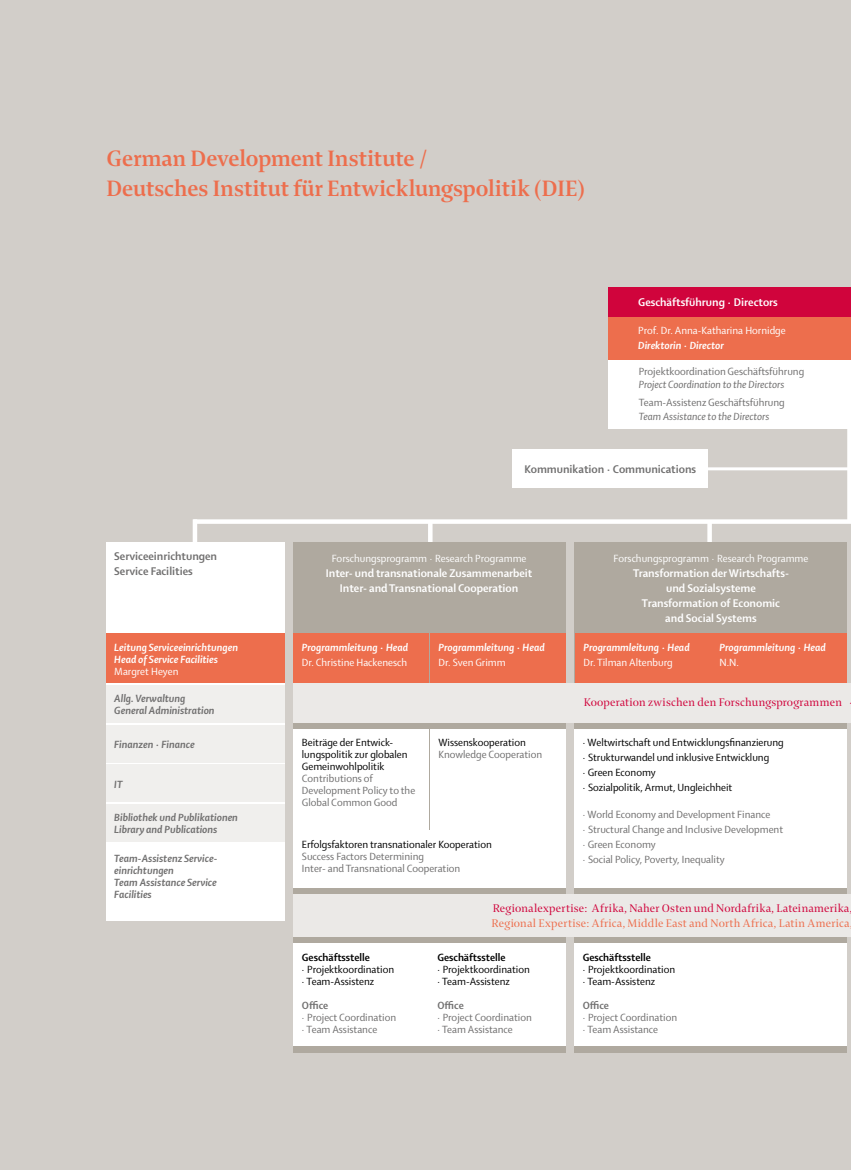
<style>
.page{position:relative;width:851px;height:1170px;background:#fff}
.page>*{position:absolute;margin:0;border:0;box-sizing:border-box;transform-origin:0 0}
.t1{font:700 24px/29.7px "Enigma Display";color:#ed6e4d}
.t2{font:700 12px/15px "Shaker 2";color:#fff;text-align:center}
.t3{font:12px "Enigma Display";letter-spacing:.02em;color:#d0043c}
.t4{font:700 12px/15px "Shaker 2";color:#706f6f}
.t5{font:12px "Enigma Display";letter-spacing:.02em;color:#ed6e4d}
.t6{font:11.25px/12px "Shaker 2";color:#706f6f}
.t7{font:11.25px/12px "Shaker 2";color:#000}
.t8{font:11.25px "Shaker 2";color:#fff}
.t9{font:italic 700 11.25px/12px "Shaker 2";color:#706f6f}
.t10{font:italic 700 11.25px/12px "Shaker 2";color:#fff}
.t11{font:italic 11.25px "Shaker 2";color:#706f6f}
.t12{font:700 11.25px "Shaker 2";color:#000}
.t13{font:700 11.25px "Shaker 2";color:#706f6f}
</style>
<div class="page">
<div style="left:0;top:0;width:850px;height:1169px;background:#d2cec9"></div>
<hr style="left:701px;top:467px;width:149px;height:3px;background:#fff">
<div style="left:512px;top:449px;width:196px;height:39px;background:#fff"></div>
<hr style="left:428px;top:521px;width:4px;height:21px;background:#fff">
<svg style="left:707px;top:524px;width:4px;height:18px"></svg>
<hr style="left:193px;top:519px;width:4px;height:23px;background:#fff">
<div style="left:193px;top:519px;width:657px;height:5px;background:#fff"></div>
<div style="left:574px;top:542px;width:272px;height:510px;background:#afa99f"></div>
<div style="left:293px;top:542px;width:272px;height:510px;background:#afa99f"></div>
<div style="left:293px;top:633px;width:136px;height:50px;background:#ed6e4d"></div>
<div style="left:430px;top:633px;width:135px;height:50px;background:#ed6e4d"></div>
<div style="left:293px;top:729px;width:136px;height:106px;background:#fff"></div>
<div style="left:430px;top:729px;width:135px;height:106px;background:#fff"></div>
<div style="left:293px;top:830px;width:272px;height:57px;background:#fff"></div>
<div style="left:293px;top:943px;width:136px;height:102px;background:#fff"></div>
<div style="left:429px;top:943px;width:136px;height:102px;background:#fff"></div>
<div style="left:574px;top:633px;width:136px;height:50px;background:#ed6e4d"></div>
<div style="left:711px;top:633px;width:135px;height:50px;background:#ed6e4d"></div>
<div style="left:574px;top:729px;width:272px;height:158px;background:#fff"></div>
<div style="left:574px;top:943px;width:272px;height:102px;background:#fff"></div>
<div style="left:106px;top:542px;width:178px;height:378px;background:#fff"></div>
<div style="left:106px;top:633px;width:178px;height:50px;background:#ed6e4d"></div>
<div style="left:106px;top:685px;width:178px;height:37px;background:#f0efed"></div>
<div style="left:106px;top:764px;width:178px;height:38px;background:#f0efed"></div>
<div style="left:106px;top:804px;width:178px;height:37px;background:#f0efed"></div>
<div style="left:106px;top:725px;width:178px;height:37px;background:#f0efed"></div>
<hr style="left:847px;top:427px;width:3px;height:94px;background:#fff">
<div style="left:608px;top:359px;width:242px;height:70px;background:#fff"></div>
<div style="left:293px;top:683px;width:557px;height:39px;background:#ebe9e7"></div>
<div style="left:293px;top:894px;width:557px;height:43px;background:#ebe9e7"></div>
<div style="left:608px;top:287px;width:242px;height:30px;background:#d0043c"></div>
<div style="left:608px;top:317px;width:242px;height:42px;background:#ed6e4d"></div>
<h1 class="t1" style="left:106px;top:144px;width:480px">German Development Institute /<br>Deutsches Institut für Entwicklungspolitik (DIE)</h1>
<p class="t2" style="left:638px;top:294px;width:141px">Geschäftsführung · Directors</p>
<p class="t8" style="left:638px;top:323px;width:149px">Prof. Dr. Anna-Katharina Hornidge</p>
<p class="t10" style="left:638px;top:339px;width:87px">Direktorin · Director</p>
<p class="t6" style="left:638px;top:365px;width:167px">Projektkoordination Geschäftsführung</p>
<p class="t11" style="left:638px;top:377px;width:147px">Project Coordination to the Directors</p>
<p class="t6" style="left:638px;top:396px;width:148px">Team-Assistenz Geschäftsführung</p>
<p class="t11" style="left:638px;top:408px;width:132px">Team Assistance to the Directors</p>
<p class="t4" style="left:114px;top:548px;width:104px">Serviceeinrichtungen<br>Service Facilities</p>
<p class="t10" style="left:114px;top:640px;width:125px">Leitung Serviceeinrichtungen<br>Head of Service Facilities</p>
<p class="t8" style="left:114px;top:663px;width:66px">Margret Heyen</p>
<p class="t9" style="left:114px;top:692px;width:102px">Allg. Verwaltung<br>General Administration</p>
<p class="t9" style="left:114px;top:737px;width:82px">Finanzen · Finance</p>
<p class="t9" style="left:114px;top:777px;width:10px">IT</p>
<p class="t9" style="left:114px;top:811px;width:125px">Bibliothek und Publikationen<br>Library and Publications</p>
<p class="t9" style="left:114px;top:851px;width:105px">Team-Assistenz Service&shy;einrichtungen<br>Team Assistance Service<br>Facilities</p>
<p class="t4" style="left:524px;top:460px;width:173px">Kommunikation · Communications</p>
<p class="t8" style="left:332px;top:550px;width:196px">Forschungsprogramm · Research Programme</p>
<p class="t2" style="left:326px;top:564px;width:208px">Inter- und transnationale Zusammenarbeit<br>Inter- and Transnational Cooperation</p>
<p class="t8" style="left:613px;top:550px;width:196px">Forschungsprogramm · Research Programme</p>
<p class="t2" style="left:633px;top:564px;width:157px">Transformation der Wirtschafts&shy;und Sozialsysteme<br>Transformation of Economic and Social Systems</p>
<p class="t10" style="left:302px;top:640px;width:108px">Programmleitung · Head</p>
<p class="t8" style="left:302px;top:654px;width:107px">Dr. Christine Hackenesch</p>
<p class="t10" style="left:438px;top:640px;width:108px">Programmleitung · Head</p>
<p class="t8" style="left:438px;top:654px;width:69px">Dr. Sven Grimm</p>
<p class="t10" style="left:583px;top:640px;width:108px">Programmleitung · Head</p>
<p class="t8" style="left:583px;top:654px;width:91px">Dr. Tilman Altenburg</p>
<p class="t10" style="left:719px;top:640px;width:108px">Programmleitung · Head</p>
<p class="t8" style="left:719px;top:654px;width:21px">N.N.</p>
<p class="t3" style="left:583px;top:696px;width:260px">Kooperation zwischen den Forschungsprogrammen</p>
<p class="t7" style="left:302px;top:736px;width:107px">Beiträge der Entwick&shy;lungspolitik zur globalen<br>Gemeinwohlpolitik</p>
<p class="t6" style="left:302px;top:772px;width:115px">Contributions of<br>Development Policy to the<br>Global Common Good</p>
<p class="t7" style="left:438px;top:736px;width:89px">Wissenskooperation</p>
<p class="t6" style="left:438px;top:748px;width:105px">Knowledge Cooperation</p>
<p class="t7" style="left:302px;top:837px;width:191px">Erfolgsfaktoren transnationaler Kooperation</p>
<p class="t6" style="left:302px;top:849px;width:160px">Success Factors Determining<br>Inter- and Transnational Cooperation</p>
<p class="t7" style="left:582px;top:734px;width:203px;line-height:15px">· Weltwirtschaft und Entwicklungsfinanzierung · Strukturwandel und inklusive Entwicklung<br>· Green Economy<br>· Sozialpolitik, Armut, Ungleichheit</p>
<p class="t6" style="left:582px;top:806px;width:202px;line-height:15px">· World Economy and Development Finance<br>· Structural Change and Inclusive Development · Green Economy<br>· Social Policy, Poverty, Inequality</p>
<p class="t12" style="left:302px;top:949px;width:70px">Geschäftsstelle</p>
<p class="t7" style="left:302px;top:962px;width:94px">· Projektkoordination · Team-Assistenz</p>
<p class="t13" style="left:302px;top:997px;width:28px">Office</p>
<p class="t6" style="left:302px;top:1010px;width:96px">· Project Coordination · Team Assistance</p>
<p class="t3" style="left:492px;top:901px;width:361px">Regionalexpertise: Afrika, Naher Osten und Nordafrika, Lateinamerika,</p>
<p class="t5" style="left:491px;top:916px;width:359px">Regional Expertise: Africa, Middle East and North Africa, Latin America</p>
<p class="t12" style="left:437px;top:949px;width:70px">Geschäftsstelle</p>
<p class="t7" style="left:437px;top:962px;width:94px">· Projektkoordination · Team-Assistenz</p>
<p class="t13" style="left:437px;top:997px;width:28px">Office</p>
<p class="t6" style="left:437px;top:1010px;width:96px">· Project Coordination · Team Assistance</p>
<p class="t12" style="left:582px;top:949px;width:70px">Geschäftsstelle</p>
<p class="t7" style="left:582px;top:962px;width:94px">· Projektkoordination · Team-Assistenz</p>
<p class="t13" style="left:582px;top:997px;width:28px">Office</p>
<p class="t6" style="left:582px;top:1010px;width:96px">· Project Coordination · Team Assistance</p>
</div>
